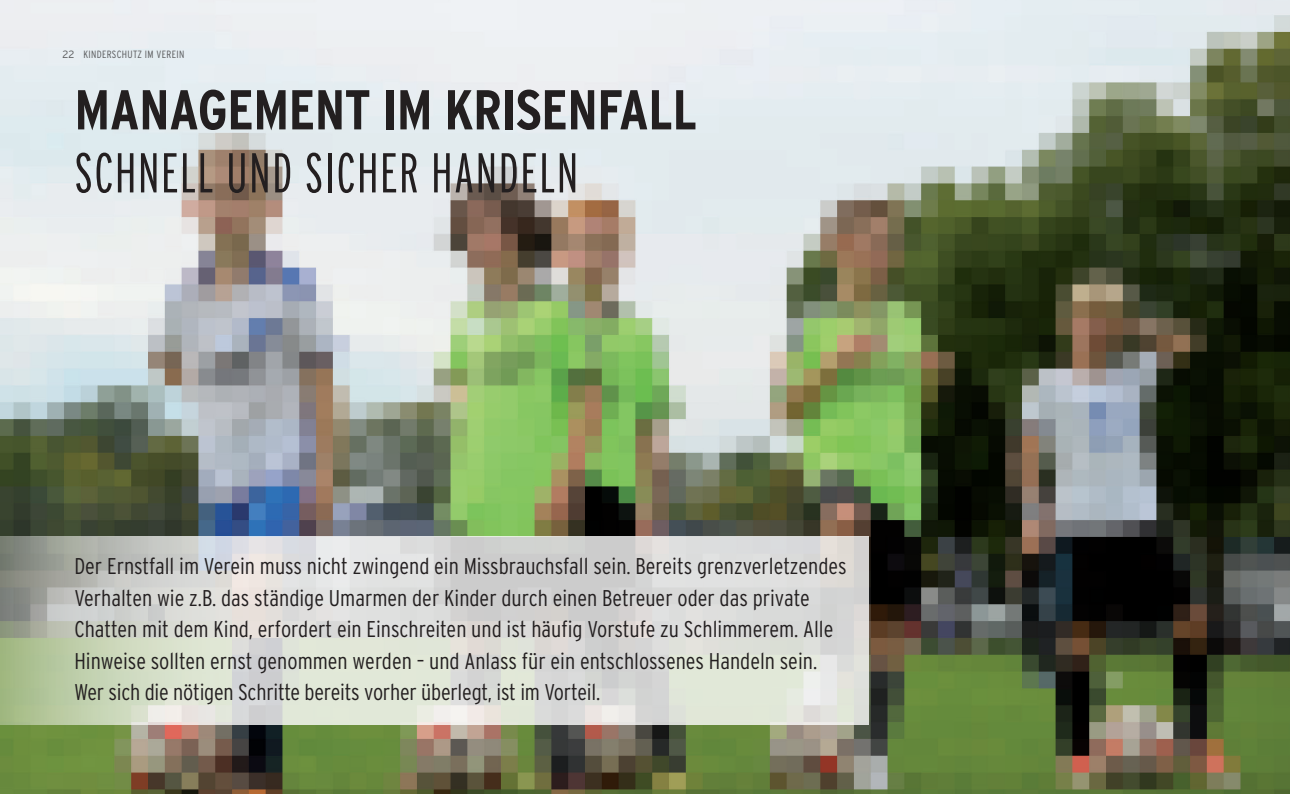
<style>
.page{position:relative;width:1290px;height:794px;background:#fff}
.page>*{position:absolute;margin:0;border:0;box-sizing:border-box;transform-origin:0 0}
.Headline-bold_32{font:300 extra-condensed 56px/63px "Interstate";letter-spacing:.02em;color:#231f20}
.Vorspann_13_18{font:300 condensed 22.75px/31.5px "Interstate";color:#231f20}
.Fliesstext{font:300 condensed 10.5px "Interstate";letter-spacing:.03em;color:#57585a}
.Fliesstext-2{font:300 10.5px "Interstate";color:#57585a}
.s1{font-weight:700;font-stretch:condensed}
</style>
<div class="page">
<img style="left:0;top:0;width:1290px;height:794px">
<svg style="left:0;top:536px;width:868px;height:188px;background:#d4d7d0"></svg>
<p class="Fliesstext-2" style="left:62px;top:48px;width:14px">22</p>
<p class="Fliesstext" style="left:83px;top:48px;width:102px">KINDERSCHUTZ IM VEREIN</p>
<p class="Headline-bold_32" style="left:74px;top:78px;width:624px"><span class="s1">MANAGEMENT IM KRISENFALL<br></span>SCHNELL UND SICHER HANDELN</p>
<p class="Vorspann_13_18" style="left:74px;top:550px;width:774px">Der Ernstfall im Verein muss nicht zwingend ein Missbrauchsfall sein. Bereits grenzverletzendes Verhalten wie z.B. das ständige Umarmen der Kinder durch einen Betreuer oder das private Chatten mit dem Kind, erfordert ein Einschreiten und ist häufig Vorstufe zu Schlimmerem. Alle Hinweise sollten ernst genommen werden – und Anlass für ein entschlossenes Handeln sein.<br>Wer sich die nötigen Schritte bereits vorher überlegt, ist im Vorteil.</p>
</div>
